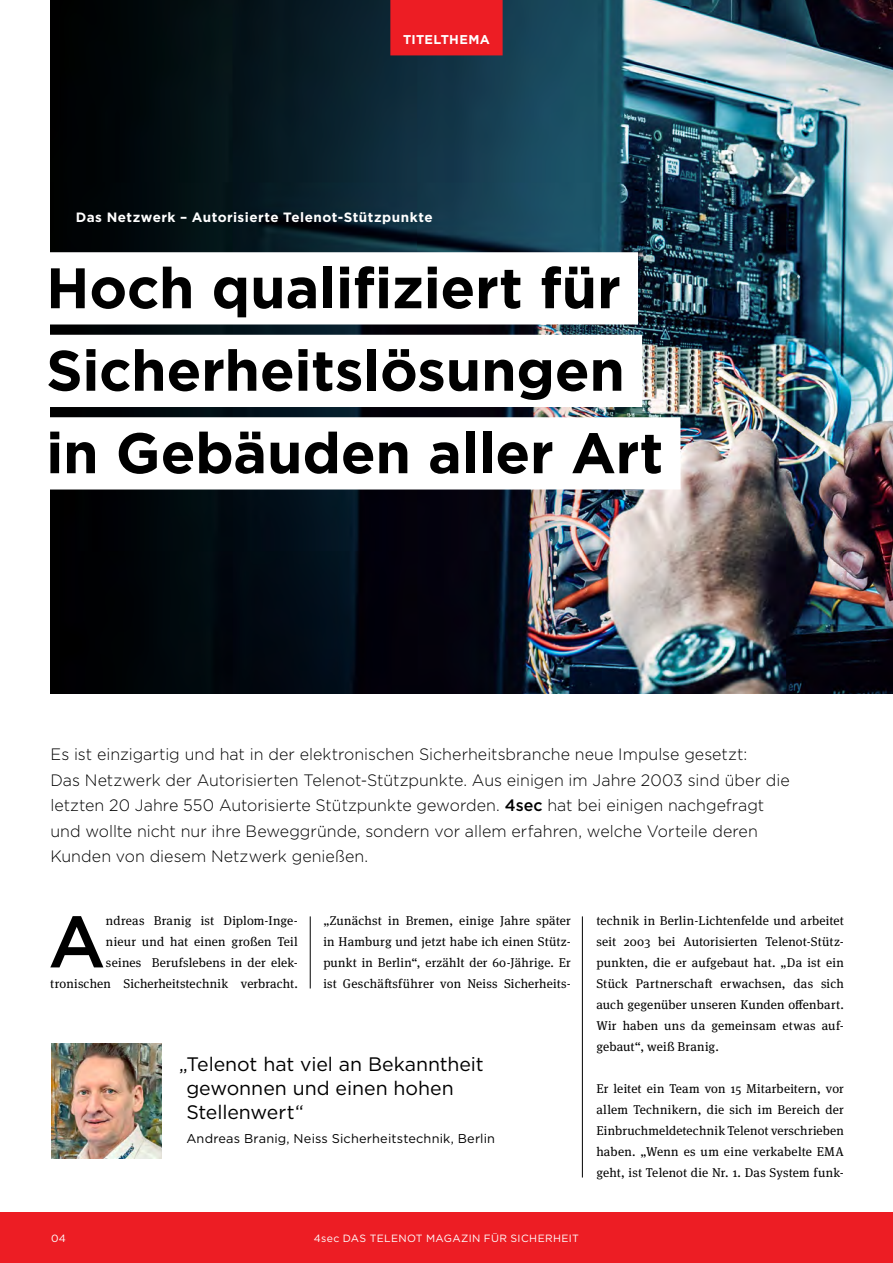
<style>
.page{position:relative;width:893px;height:1263px;background:#fff}
.page>*{position:absolute;margin:0;border:0;box-sizing:border-box;transform-origin:0 0}
.t1{font:500 72.75px "Gotham";color:#000}
.t2{font:700 57px/82.5px "Gotham";letter-spacing:-.005em;color:#000}
.t3{font:19.5px/24px "Gotham";color:#000}
.t4{font:300 16.5px/25.5px "Gotham";color:#000}
.t5{font:700 13.5px "Gotham";letter-spacing:.035em;color:#fff}
.t6{font:12.75px/21px "Meta Serif OT";letter-spacing:.015em;color:#000;text-align:justify}
.t7{font:12.75px "Gotham";letter-spacing:.015em;color:#000}
.t8{font:700 12.75px "Gotham";letter-spacing:.02em;color:#fff}
.t9{font:10.5px "Gotham";letter-spacing:.035em;color:#fff}
.s1{font-weight:500}
</style>
<div class="page">
<img style="left:50px;top:0;width:843px;height:694px">
<div style="left:0;top:1212px;width:893px;height:51px;background:#ed1d24"></div>
<div style="left:29px;top:252px;width:609px;height:72px;background:#fff"></div>
<div style="left:29px;top:335px;width:613px;height:72px;background:#fff"></div>
<div style="left:29px;top:417px;width:651px;height:72px;background:#fff"></div>
<img style="left:51px;top:1044px;width:111px;height:115px">
<hr style="left:310px;top:916px;width:1px;height:72px;background:#000">
<hr style="left:582px;top:916px;width:1px;height:261px;background:#000">
<div style="left:390px;top:0;width:113px;height:55px;background:#ed1d24"></div>
<p class="t8" style="left:403px;top:31px;width:88px">TITELTHEMA</p>
<p class="t5" style="left:76px;top:208px;width:358px">Das Netzwerk – Autorisierte Telenot-Stützpunkte</p>
<h2 class="t2" style="left:46px;top:246px;width:619px">Hoch qualifiziert für<br>Sicherheitslösungen in Gebäuden aller Art</h2>
<p class="t4" style="left:50px;top:741px;width:741px">Es ist einzigartig und hat in der elektronischen Sicherheitsbranche neue Impulse gesetzt:<br>Das Netzwerk der Autorisierten Telenot-Stützpunkte. Aus einigen im Jahre 2003 sind über die letzten 20 Jahre 550 Autorisierte Stützpunkte geworden. <span class="s1">4sec</span> hat bei einigen nachgefragt und wollte nicht nur ihre Beweggründe, sondern vor allem erfahren, welche Vorteile deren Kunden von diesem Netzwerk genießen.</p>
<p class="t6" style="left:50px;top:910px;width:249px;text-align:right">ndreas Branig ist Diplom-Inge-<br>nieur und hat einen großen Teil<br>seines Berufslebens in der elek&shy;tronischen Sicherheitstechnik verbracht.</p>
<p class="t6" style="left:323px;top:910px;width:249px">„Zunächst in Bremen, einige Jahre später in Hamburg und jetzt habe ich einen Stütz&shy;punkt in Berlin“, erzählt der 60-Jährige. Er ist Geschäftsführer von Neiss Sicherheits-</p>
<p class="t6" style="left:596px;top:910px;width:249px">technik in Berlin-Lichtenfelde und arbeitet seit 2003 bei Autorisierten Telenot-Stütz&shy;punkten, die er aufgebaut hat. „Da ist ein Stück Partnerschaft erwachsen, das sich auch gegenüber unseren Kunden offenbart.<br>Wir haben uns da gemeinsam etwas auf&shy;gebaut“, weiß Branig.</p>
<p class="t6" style="left:596px;top:1078px;width:249px">Er leitet ein Team von 15 Mitarbeitern, vor allem Technikern, die sich im Bereich der Einbruchmeldetechnik Telenot verschrieben haben. „Wenn es um eine verkabelte EMA geht, ist Telenot die Nr. 1. Das System funk-</p>
<h1 class="t1" style="left:48px;top:894px;width:59px">A</h1>
<h3 class="t3" style="left:186px;top:1052px;width:299px;text-indent:-7px">„Telenot hat viel an Bekanntheit gewonnen und einen hohen<br>Stellenwert“</h3>
<p class="t7" style="left:186px;top:1130px;width:310px">Andreas Branig, Neiss Sicherheitstechnik, Berlin</p>
<p class="t9" style="left:51px;top:1231px;width:17px">04</p>
<p class="t9" style="left:314px;top:1231px;width:267px">4sec DAS TELENOT MAGAZIN FÜR SICHERHEIT</p>
</div>
